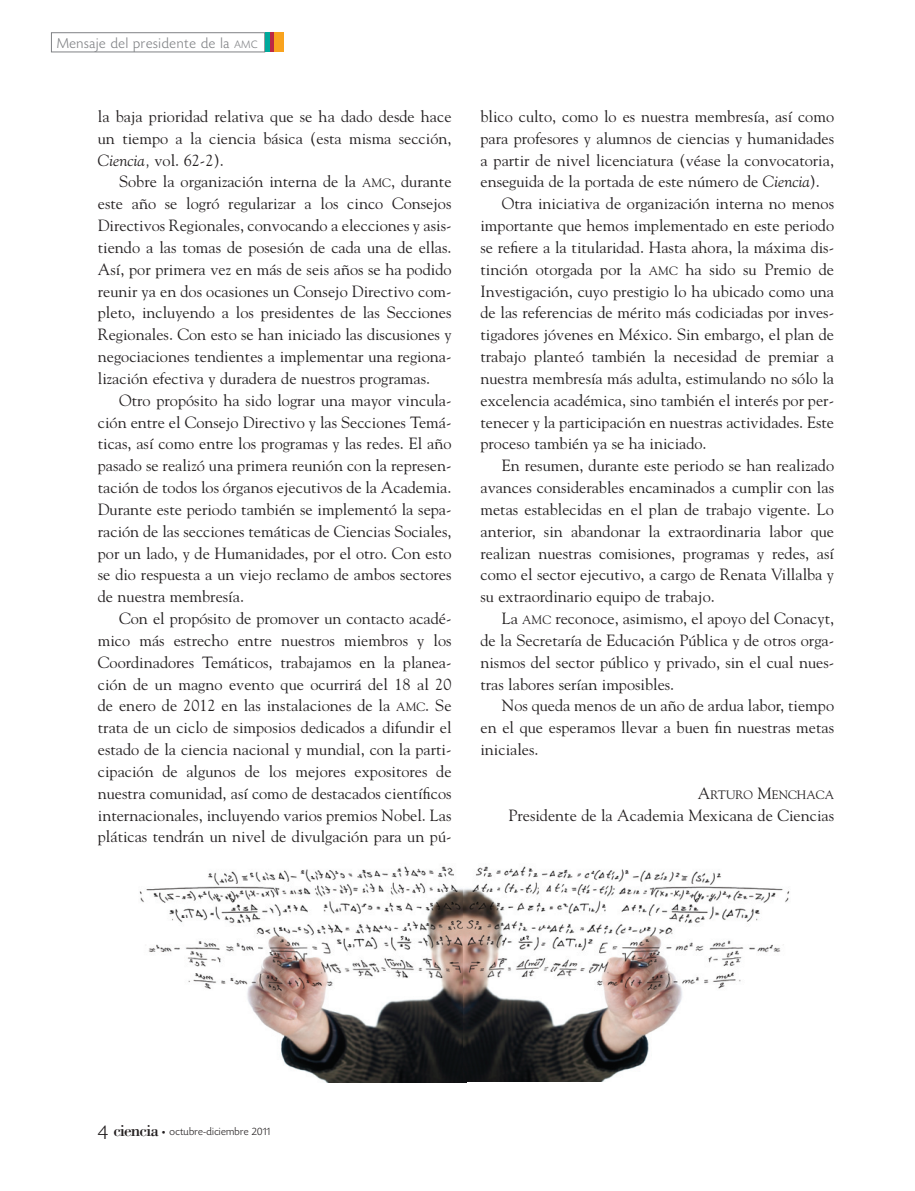
<style>
.page{position:relative;width:915px;height:1191px;background:#fff}
.page>*{position:absolute;margin:0;border:0;box-sizing:border-box;transform-origin:0 0}
.t1{font:17.25px "Bodoni";letter-spacing:-.05em;color:#231f20}
.t2{font:16.2px/21.8px "Goudy";color:#231f20;text-align:justify}
.t3{font:300 15px "Today HEF";letter-spacing:.045em;color:#808285}
.t4{font:12.15px "Goudy";color:#231f20}
.t5{font:300 11.25px "Today HEF";letter-spacing:.025em;color:#231f20}
.s1{font-size:11.25px}
.s2{font-style:italic}
.s3{font-size:12.15px}
.s4{font-size:16.2px}
.s5{font-family:"Today HEF";font-weight:300;font-size:21px}
.s6{font-family:"Officina Sans";font-weight:400;font-size:7.5px}
</style>
<div class="page">
<div style="left:51px;top:32px;width:214px;height:20px;border:1px solid #808285"></div>
<div style="left:274px;top:32px;width:9px;height:20px;background:#f9a31e"></div>
<div style="left:269px;top:32px;width:5px;height:20px;background:#bb2945"></div>
<hr style="left:265px;top:32px;width:4px;height:20px;background:#00a99b">
<img style="left:139px;top:866px;width:327px;height:216px">
<img style="left:464px;top:866px;width:325px;height:215px">
<p class="t3" style="left:57px;top:37px;width:202px">Mensaje del presidente de la <span class="s1">AMC</span></p>
<p class="t2" style="left:98px;top:107px;width:355px">la baja prioridad relativa que se ha dado desde hace un tiempo a la ciencia básica (esta misma sección, <span class="s2">Ciencia,</span> vol. 62-2).</p>
<p class="t2" style="left:98px;top:172px;width:355px;text-indent:21px">Sobre la organización interna de la <span class="s3">AMC</span>, durante este año se logró regularizar a los cinco Consejos Directivos Regionales, convocando a elecciones y asis&shy;tiendo a las tomas de posesión de cada una de ellas.<br>Así, por primera vez en más de seis años se ha podido reunir ya en dos ocasiones un Consejo Directivo com&shy;pleto, incluyendo a los presidentes de las Secciones Regionales. Con esto se han iniciado las discusiones y negociaciones tendientes a implementar una regiona&shy;lización efectiva y duradera de nuestros programas.</p>
<p class="t2" style="left:98px;top:390px;width:355px;text-indent:21px">Otro propósito ha sido lograr una mayor vincula&shy;ción entre el Consejo Directivo y las Secciones Temá&shy;ticas, así como entre los programas y las redes. El año pasado se realizó una primera reunión con la represen&shy;tación de todos los órganos ejecutivos de la Academia.<br>Durante este periodo también se implementó la sepa&shy;ración de las secciones temáticas de Ciencias Sociales, por un lado, y de Humanidades, por el otro. Con esto se dio respuesta a un viejo reclamo de ambos sectores de nuestra membresía.</p>
<p class="t2" style="left:98px;top:608px;width:355px;text-indent:21px">Con el propósito de promover un contacto acadé&shy;mico más estrecho entre nuestros miembros y los Coordinadores Temáticos, trabajamos en la planea&shy;ción de un magno evento que ocurrirá del 18 al 20 de enero de 2012 en las instalaciones de la <span class="s3">AMC</span>. Se trata de un ciclo de simposios dedicados a difundir el estado de la ciencia nacional y mundial, con la parti&shy;cipación de algunos de los mejores expositores de nuestra comunidad, así como de destacados científicos internacionales, incluyendo varios premios Nobel. Las pláticas tendrán un nivel de divulgación para un pú-</p>
<p class="t2" style="left:480px;top:107px;width:355px">blico culto, como lo es nuestra membresía, así como</p>
<p class="t2" style="left:480px;top:128px;width:355px">para profesores y alumnos de ciencias y humanidades</p>
<p class="t2" style="left:480px;top:150px;width:355px">a partir de nivel licenciatura (véase la convocatoria,</p>
<p class="t2" style="left:480px;top:172px;width:341px">enseguida de la portada de este número de <span class="s2">Ciencia</span>).</p>
<p class="t2" style="left:501px;top:194px;width:334px">Otra iniciativa de organización interna no menos</p>
<p class="t2" style="left:480px;top:216px;width:355px">importante que hemos implementado en este periodo</p>
<p class="t2" style="left:480px;top:238px;width:355px">se refiere a la titularidad. Hasta ahora, la máxima dis-</p>
<p class="t2" style="left:480px;top:259px;width:355px">tinción otorgada por la <span class="s3">AMC</span> ha sido su Premio de</p>
<p class="t2" style="left:480px;top:281px;width:355px">Investigación, cuyo prestigio lo ha ubicado como una</p>
<p class="t2" style="left:480px;top:303px;width:355px">de las referencias de mérito más codiciadas por inves-</p>
<p class="t2" style="left:480px;top:325px;width:355px">tigadores jóvenes en México. Sin embargo, el plan de</p>
<p class="t2" style="left:480px;top:347px;width:355px">trabajo planteó también la necesidad de premiar a</p>
<p class="t2" style="left:480px;top:368px;width:355px">nuestra membresía más adulta, estimulando no sólo la</p>
<p class="t2" style="left:480px;top:390px;width:355px">excelencia académica, sino también el interés por per-</p>
<p class="t2" style="left:480px;top:412px;width:355px">tenecer y la participación en nuestras actividades. Este</p>
<p class="t2" style="left:480px;top:434px;width:228px">proceso también ya se ha iniciado.</p>
<p class="t2" style="left:501px;top:456px;width:334px">En resumen, durante este periodo se han realizado</p>
<p class="t2" style="left:480px;top:478px;width:355px">avances considerables encaminados a cumplir con las</p>
<p class="t2" style="left:480px;top:499px;width:355px">metas establecidas en el plan de trabajo vigente. Lo</p>
<p class="t2" style="left:480px;top:521px;width:355px">anterior, sin abandonar la extraordinaria labor que</p>
<p class="t2" style="left:480px;top:543px;width:355px">realizan nuestras comisiones, programas y redes, así</p>
<p class="t2" style="left:480px;top:565px;width:355px">como el sector ejecutivo, a cargo de Renata Villalba y</p>
<p class="t2" style="left:480px;top:587px;width:236px">su extraordinario equipo de trabajo.</p>
<p class="t2" style="left:501px;top:609px;width:334px">La <span class="s3">AMC</span> reconoce, asimismo, el apoyo del Conacyt,</p>
<p class="t2" style="left:480px;top:630px;width:355px">de la Secretaría de Educación Pública y de otros orga-</p>
<p class="t2" style="left:480px;top:652px;width:355px">nismos del sector público y privado, sin el cual nues-</p>
<p class="t2" style="left:480px;top:674px;width:195px">tras labores serían imposibles.</p>
<p class="t2" style="left:501px;top:696px;width:334px">Nos queda menos de un año de ardua labor, tiempo</p>
<p class="t2" style="left:480px;top:718px;width:355px">en el que esperamos llevar a buen fin nuestras metas</p>
<p class="t2" style="left:480px;top:740px;width:60px">iniciales.</p>
<p class="t4" style="left:697px;top:789px;width:138px"><span class="s4">A</span>RTURO <span class="s4">M</span>ENCHACA</p>
<p class="t2" style="left:508px;top:805px;width:327px">Presidente de la Academia Mexicana de Ciencias</p>
<p class="t1" style="left:98px;top:1122px;width:63px"><span class="s5">4</span> ciencia</p>
<p class="t5" style="left:162px;top:1127px;width:110px"><span class="s6">•</span> octubre-diciembre 2011</p>
</div>
